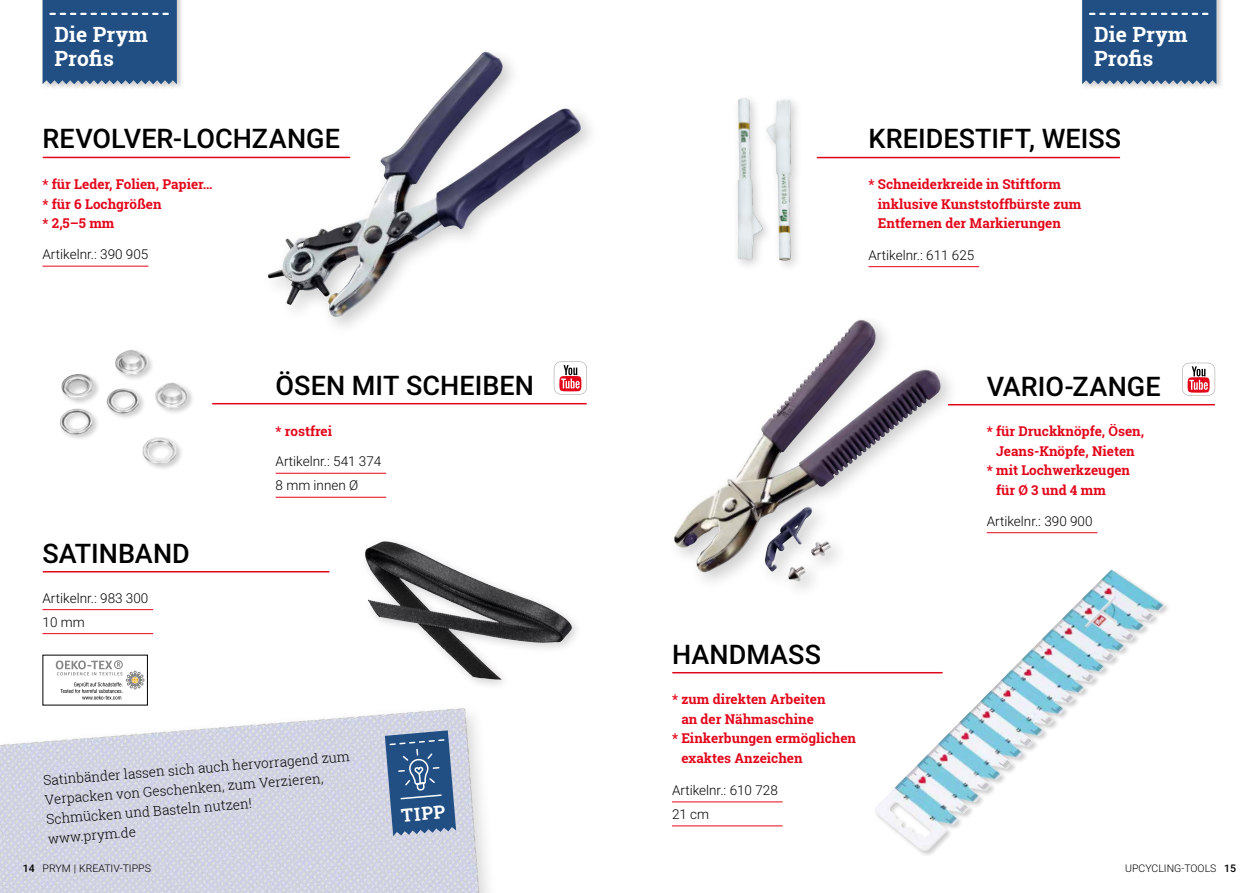
<style>
.page{position:relative;width:1259px;height:893px;background:#fff}
.page>*{position:absolute;margin:0;border:0;box-sizing:border-box;transform-origin:0 0}
.t1{font:500 27px "Roboto";color:#000}
.t2{font:700 21px/24px "Roboto Slab";letter-spacing:.01em;color:#fff}
.t3{font:700 18px "Roboto Slab";color:#fff}
.t4{font:700 13.5px/19.5px "Roboto Slab";color:#e3061b}
.t5{font:300 13.5px/24px "Roboto";color:#000}
.t6{font:300 13.5px/19.8px "Roboto Slab";color:#000}
.t7{font:300 10.5px "Roboto";color:#000}
.s1{font-weight:500}
</style>
<div class="page">
<img style="left:0;top:687px;width:488px;height:206px">
<svg style="left:385px;top:730px;width:71px;height:106px;background:#496e99"></svg>
<div style="left:260px;top:44px;width:341px;height:292px;background:#000;opacity:.2"></div>
<img style="left:267px;top:51px;width:219px;height:263px">
<div style="left:873px;top:568px;width:298px;height:290px;background:#000;opacity:.2"></div>
<img style="left:874px;top:570px;width:236px;height:281px">
<hr style="left:673px;top:672px;width:269px;height:1px;background:#e3061b">
<hr style="left:672px;top:801px;width:110px;height:1px;background:#e3061b">
<hr style="left:672px;top:825px;width:110px;height:1px;background:#e3061b">
<hr style="left:43px;top:157px;width:307px;height:1px;background:#e3061b">
<hr style="left:43px;top:266px;width:105px;height:1px;background:#e3061b">
<hr style="left:868px;top:266px;width:111px;height:1px;background:#e3061b">
<hr style="left:817px;top:157px;width:302px;height:1px;background:#e3061b">
<hr style="left:276px;top:473px;width:110px;height:1px;background:#e3061b">
<hr style="left:276px;top:497px;width:110px;height:1px;background:#e3061b">
<hr style="left:213px;top:403px;width:373px;height:1px;background:#e3061b">
<svg style="left:554px;top:361px;width:33px;height:34px"></svg>
<div style="left:666px;top:312px;width:294px;height:288px;background:#000;opacity:.2"></div>
<img style="left:673px;top:320px;width:186px;height:253px">
<svg style="left:1182px;top:363px;width:33px;height:33px"></svg>
<hr style="left:948px;top:404px;width:266px;height:1px;background:#e3061b">
<hr style="left:986px;top:532px;width:111px;height:1px;background:#e3061b">
<div style="left:732px;top:92px;width:71px;height:181px;background:#000;opacity:.2"></div>
<img style="left:737px;top:98px;width:54px;height:163px">
<hr style="left:43px;top:571px;width:286px;height:1px;background:#e3061b">
<hr style="left:43px;top:609px;width:110px;height:1px;background:#e3061b">
<hr style="left:43px;top:633px;width:110px;height:1px;background:#e3061b">
<div style="left:43px;top:655px;width:104px;height:50px;background:#fff"></div>
<svg style="left:56px;top:660px;width:89px;height:40px"></svg>
<div style="left:114px;top:660px;width:9px;height:9px;border:1px solid #878787;border-radius:50%"></div>
<div style="left:359px;top:536px;width:224px;height:153px;background:#fff"></div>
<img style="left:365px;top:541px;width:207px;height:139px">
<div style="left:59px;top:348px;width:136px;height:124px;background:#000;opacity:.2"></div>
<img style="left:59px;top:350px;width:130px;height:114px">
<div style="left:41px;top:0;width:143px;height:91px;background:#000;opacity:.2"></div>
<div style="left:43px;top:0;width:134px;height:84px;background:#214f84"></div>
<div style="left:1080px;top:0;width:144px;height:91px;background:#000;opacity:.2"></div>
<div style="left:1082px;top:0;width:134px;height:84px;background:#214f84"></div>
<h2 class="t2" style="left:54px;top:22px;width:95px">Die Prym<br>Profis</h2>
<h2 class="t2" style="left:1094px;top:22px;width:95px">Die Prym<br>Profis</h2>
<h1 class="t1" style="left:43px;top:120px;width:299px">REVOLVER-LOCHZANGE</h1>
<h1 class="t1" style="left:868px;top:120px;width:254px">KREIDESTIFT, WEISS</h1>
<p class="t4" style="left:43px;top:174px;width:171px">* für Leder, Folien, Papier… * für 6 Lochgrößen<br>* 2,5–5 mm</p>
<p class="t4" style="left:878px;top:175px;width:205px;text-indent:-9px">* Schneiderkreide in Stiftform inklusive Kunststoffbürste zum<br>Entfernen der Markierungen</p>
<p class="t5" style="left:43px;top:242px;width:107px">Artikelnr.: 390 905</p>
<p class="t5" style="left:868px;top:243px;width:107px">Artikelnr.: 611 625</p>
<h1 class="t1" style="left:43px;top:534px;width:149px">SATINBAND</h1>
<p class="t5" style="left:43px;top:586px;width:107px">Artikelnr.: 983 300<br>10 mm</p>
<h1 class="t1" style="left:276px;top:366px;width:260px">ÖSEN MIT SCHEIBEN</h1>
<h1 class="t1" style="left:986px;top:367px;width:175px">VARIO-ZANGE</h1>
<p class="t4" style="left:986px;top:422px;width:159px">* für Druckknöpfe, Ösen,</p>
<p class="t4" style="left:996px;top:441px;width:140px">Jeans-Knöpfe, Nieten</p>
<p class="t4" style="left:986px;top:461px;width:145px">* mit Lochwerkzeugen</p>
<p class="t4" style="left:996px;top:480px;width:111px">für Ø 3 und 4 mm</p>
<p class="t5" style="left:986px;top:509px;width:107px">Artikelnr.: 390 900</p>
<p class="t4" style="left:276px;top:421px;width:58px">* rostfrei</p>
<p class="t5" style="left:276px;top:449px;width:107px">Artikelnr.: 541 374<br>8 mm innen Ø</p>
<h1 class="t1" style="left:672px;top:635px;width:151px">HANDMASS</h1>
<p class="t6" style="left:43px;top:769px;width:309px;rotate:-4deg">Satinbänder lassen sich auch hervorragend zum Verpacken von Geschenken, zum Verzieren, Schmücken und Basteln nutzen!<br>www.prym.de</p>
<h3 class="t3" style="left:400px;top:803px;width:46px;rotate:-5deg">TIPP</h3>
<p class="t4" style="left:672px;top:690px;width:155px">* zum direkten Arbeiten</p>
<p class="t4" style="left:681px;top:709px;width:134px">an der Nähmaschine</p>
<p class="t4" style="left:672px;top:729px;width:186px">* Einkerbungen ermöglichen</p>
<p class="t4" style="left:681px;top:748px;width:123px">exaktes Anzeichen</p>
<p class="t5" style="left:672px;top:778px;width:107px">Artikelnr.: 610 728<br>21 cm</p>
<p class="t7" style="left:23px;top:861px;width:129px"><span class="s1">14</span> PRYM | KREATIV-TIPPS</p>
<p class="t7" style="left:1125px;top:861px;width:112px">UPCYCLING-TOOLS <span class="s1">15</span></p>
</div>
